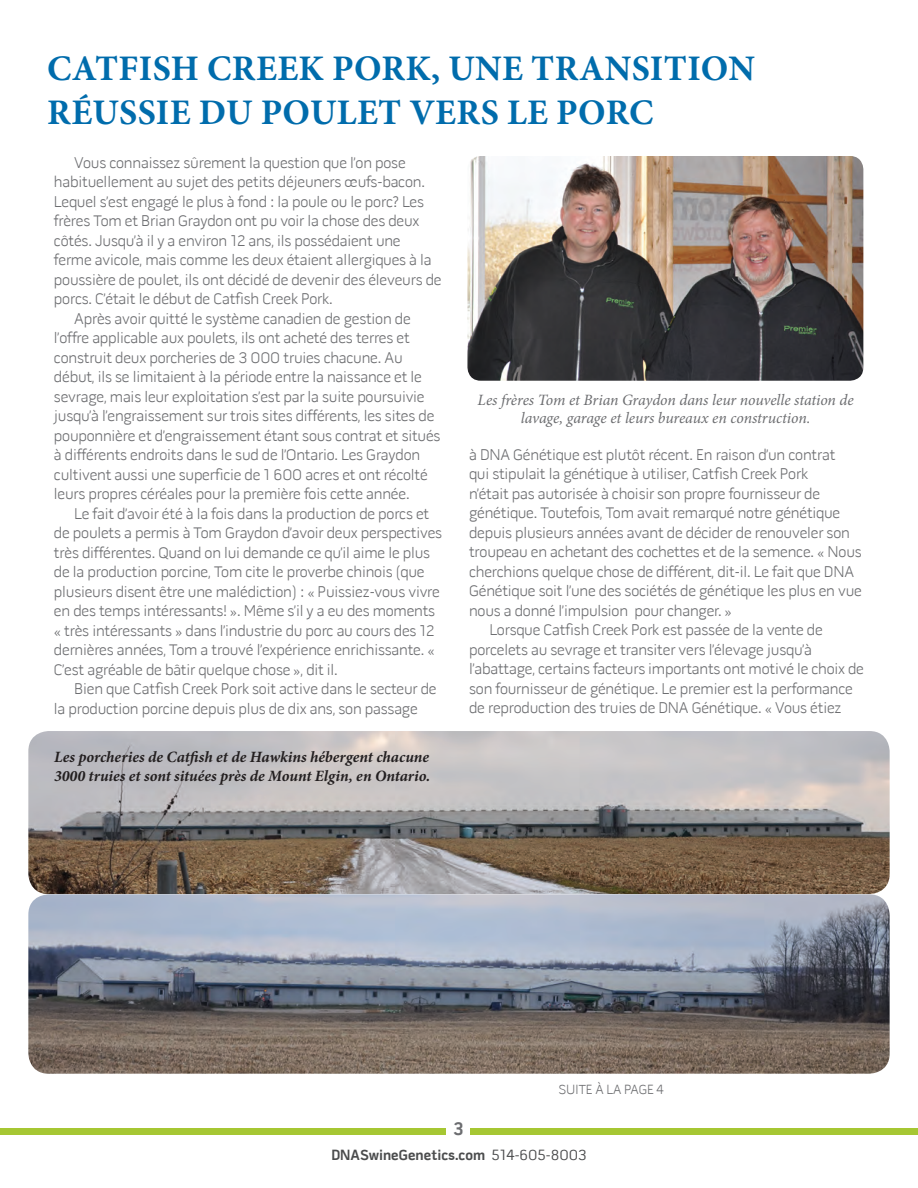
<style>
.page{position:relative;width:918px;height:1188px;background:#fff}
.page>*{position:absolute;margin:0;border:0;box-sizing:border-box;transform-origin:0 0}
.t1{font:700 36px/43.5px "Minion Pro";letter-spacing:.01em;color:#006cac}
.t2{font:700 18.75px "Pill Gothic 600 mg";color:#6c6d70}
.t3{font:300 15.75px/19.5px "Pill Gothic 600 mg";letter-spacing:-.01em;color:#6c6d70}
.t4{font:italic 700 15.75px/18.9px "Minion Pro";color:#231f20}
.t5{font:italic 15.75px/18.9px "Minion Pro";letter-spacing:-.01em;color:#6c6d70;text-align:center}
.t6{font:700 15px "Pill Gothic 600 mg";color:#4b4c4d}
.t7{font:300 13.5px "Pill Gothic 600 mg";letter-spacing:-.01em;color:#6c6d70}
.s1{font-weight:400}
</style>
<div class="page">
<div style="left:0;top:1128px;width:918px;height:6px;background:#a6c733"></div>
<div style="left:447px;top:1121px;width:23px;height:21px;background:#fff"></div>
<img style="left:467px;top:156px;width:396px;height:225px">
<img style="left:28px;top:731px;width:862px;height:343px">
<p class="t1" style="left:47px;top:46px;width:709px">CATFISH CREEK PORK, UNE TRANSITION<br>RÉUSSIE DU POULET VERS LE PORC</p>
<p class="t3" style="left:54px;top:153px;width:389px;text-indent:20px">Vous connaissez sûrement la question que l’on pose habituellement au sujet des petits déjeuners œufs-bacon.<br>Lequel s’est engagé le plus à fond : la poule ou le porc? Les frères Tom et Brian Graydon ont pu voir la chose des deux côtés. Jusqu’à il y a environ 12 ans, ils possédaient une ferme avicole, mais comme les deux étaient allergiques à la poussière de poulet, ils ont décidé de devenir des éleveurs de porcs. C’était le début de Catfish Creek Pork.</p>
<p class="t3" style="left:54px;top:309px;width:388px;text-indent:20px">Après avoir quitté le système canadien de gestion de l’offre applicable aux poulets, ils ont acheté des terres et construit deux porcheries de 3 000 truies chacune. Au début, ils se limitaient à la période entre la naissance et le sevrage, mais leur exploitation s’est par la suite poursuivie jusqu’à l’engraissement sur trois sites différents, les sites de pouponnière et d’engraissement étant sous contrat et situés à différents endroits dans le sud de l’Ontario. Les Graydon cultivent aussi une superficie de 1 600 acres et ont récolté leurs propres céréales pour la première fois cette année.</p>
<p class="t3" style="left:54px;top:504px;width:390px;text-indent:20px">Le fait d’avoir été à la fois dans la production de porcs et de poulets a permis à Tom Graydon d’avoir deux perspectives très différentes. Quand on lui demande ce qu’il aime le plus de la production porcine, Tom cite le proverbe chinois (que plusieurs disent être une malédiction) : « Puissiez-vous vivre en des temps intéressants! ». Même s’il y a eu des moments « très intéressants » dans l’industrie du porc au cours des 12 dernières années, Tom a trouvé l’expérience enrichissante. « C’est agréable de bâtir quelque chose », dit il.</p>
<p class="t3" style="left:54px;top:679px;width:384px;text-indent:20px">Bien que Catfish Creek Pork soit active dans le secteur de la production porcine depuis plus de dix ans, son passage</p>
<p class="t5" style="left:478px;top:390px;width:378px">Les frères Tom et Brian Graydon dans leur nouvelle station de lavage, garage et leurs bureaux en construction.</p>
<p class="t3" style="left:469px;top:445px;width:394px">à DNA Génétique est plutôt récent. En raison d’un contrat<br>qui stipulait la génétique à utiliser, Catfish Creek Pork<br>n’était pas autorisée à choisir son propre fournisseur de génétique. Toutefois, Tom avait remarqué notre génétique depuis plusieurs années avant de décider de renouveler son troupeau en achetant des cochettes et de la semence. « Nous cherchions quelque chose de différent, dit-il. Le fait que DNA Génétique soit l’une des sociétés de génétique les plus en vue nous a donné l’impulsion pour changer. »</p>
<p class="t3" style="left:469px;top:620px;width:396px;text-indent:20px">Lorsque Catfish Creek Pork est passée de la vente de porcelets au sevrage et transiter vers l’élevage jusqu’à l’abattage, certains facteurs importants ont motivé le choix de son fournisseur de génétique. Le premier est la performance de reproduction des truies de DNA Génétique. « Vous étiez</p>
<p class="t4" style="left:54px;top:747px;width:378px">Les porcheries de Catfish et de Hawkins hébergent chacune<br>3000 truies et sont situées près de Mount Elgin, en Ontario.</p>
<p class="t2" style="left:453px;top:1117px;width:12px">3</p>
<p class="t7" style="left:558px;top:1082px;width:107px">SUITE À LA PAGE 4</p>
<p class="t6" style="left:331px;top:1146px;width:257px">DNASwineGenetics.com <span class="s1">514-605-8003</span></p>
</div>
